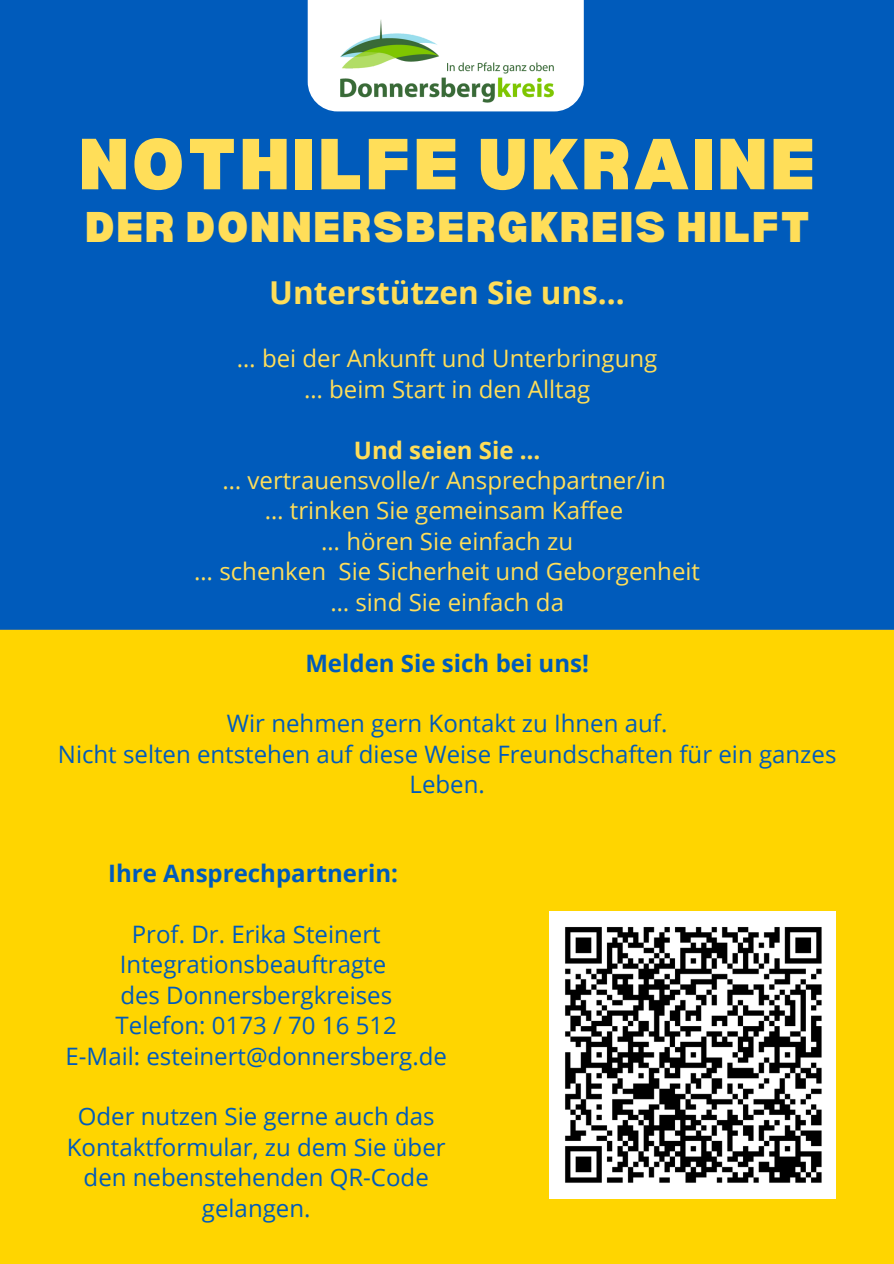
<style>
.page{position:relative;width:894px;height:1264px;background:#fff}
.page>*{position:absolute;margin:0;border:0;box-sizing:border-box;transform-origin:0 0}
.t1{font:900 70.5px "Bernoru";letter-spacing:.035em;color:#ffde59}
.t2{font:900 42px "Bernoru";letter-spacing:.035em;color:#ffde59}
.t3{font:700 31.5px "Open Sans";color:#ffde59}
.t4{font:24px/30.5px "Open Sans";color:#005bbb;text-align:center}
.t5{font:24px "Open Sans";color:#ffde59}
.t6{font:700 24px "Open Sans";color:#005bbb}
.t7{font:700 24px "Open Sans";color:#ffde59}
</style>
<div class="page">
<div style="left:0;top:0;width:893px;height:629px;background:#005bbb"></div>
<div style="left:0;top:629px;width:893px;height:634px;background:#ffd500"></div>
<svg style="left:307px;top:0;width:276px;height:111px"></svg>
<img style="left:323px;top:1px;width:248px;height:120px">
<img style="left:549px;top:911px;width:286px;height:287px">
<p class="t1" style="left:79px;top:124px;width:738px">NOTHILFE UKRAINE</p>
<p class="t2" style="left:85px;top:203px;width:726px">DER DONNERSBERGKREIS HILFT</p>
<p class="t3" style="left:269px;top:270px;width:357px">Unterstützen Sie uns…</p>
<p class="t5" style="left:237px;top:342px;width:422px">… bei der Ankunft und Unterbringung</p>
<p class="t5" style="left:304px;top:372px;width:287px">… beim Start in den Alltag</p>
<p class="t7" style="left:354px;top:433px;width:188px">Und seien Sie …</p>
<p class="t5" style="left:222px;top:463px;width:444px">… vertrauensvolle/r Ansprechpartner/in</p>
<p class="t5" style="left:265px;top:494px;width:360px">… trinken Sie gemeinsam Kaffee</p>
<p class="t5" style="left:321px;top:524px;width:253px">… hören Sie einfach zu</p>
<p class="t5" style="left:194px;top:554px;width:507px">… schenken Sie Sicherheit und Geborgenheit</p>
<p class="t5" style="left:330px;top:585px;width:235px">… sind Sie einfach da</p>
<p class="t6" style="left:305px;top:646px;width:285px">Melden Sie sich bei uns!</p>
<p class="t4" style="left:227px;top:707px;width:442px">Wir nehmen gern Kontakt zu Ihnen auf.</p>
<p class="t4" style="left:58px;top:738px;width:779px">Nicht selten entstehen auf diese Weise Freundschaften für ein ganzes<br>Leben.</p>
<p class="t6" style="left:108px;top:856px;width:291px">Ihre Ansprechpartnerin:</p>
<p class="t4" style="left:132px;top:918px;width:250px">Prof. Dr. Erika Steinert</p>
<p class="t4" style="left:120px;top:948px;width:268px">Integrationsbeauftragte</p>
<p class="t4" style="left:120px;top:979px;width:273px">des Donnersbergkreises</p>
<p class="t4" style="left:115px;top:1009px;width:283px">Telefon: 0173 / 70 16 512</p>
<p class="t4" style="left:65px;top:1039px;width:383px">E-Mail: esteinert@donnersberg.de</p>
<p class="t4" style="left:67px;top:1100px;width:380px">Oder nutzen Sie gerne auch das<br>Kontaktformular, zu dem Sie über den nebenstehenden QR-Code gelangen.</p>
</div>
